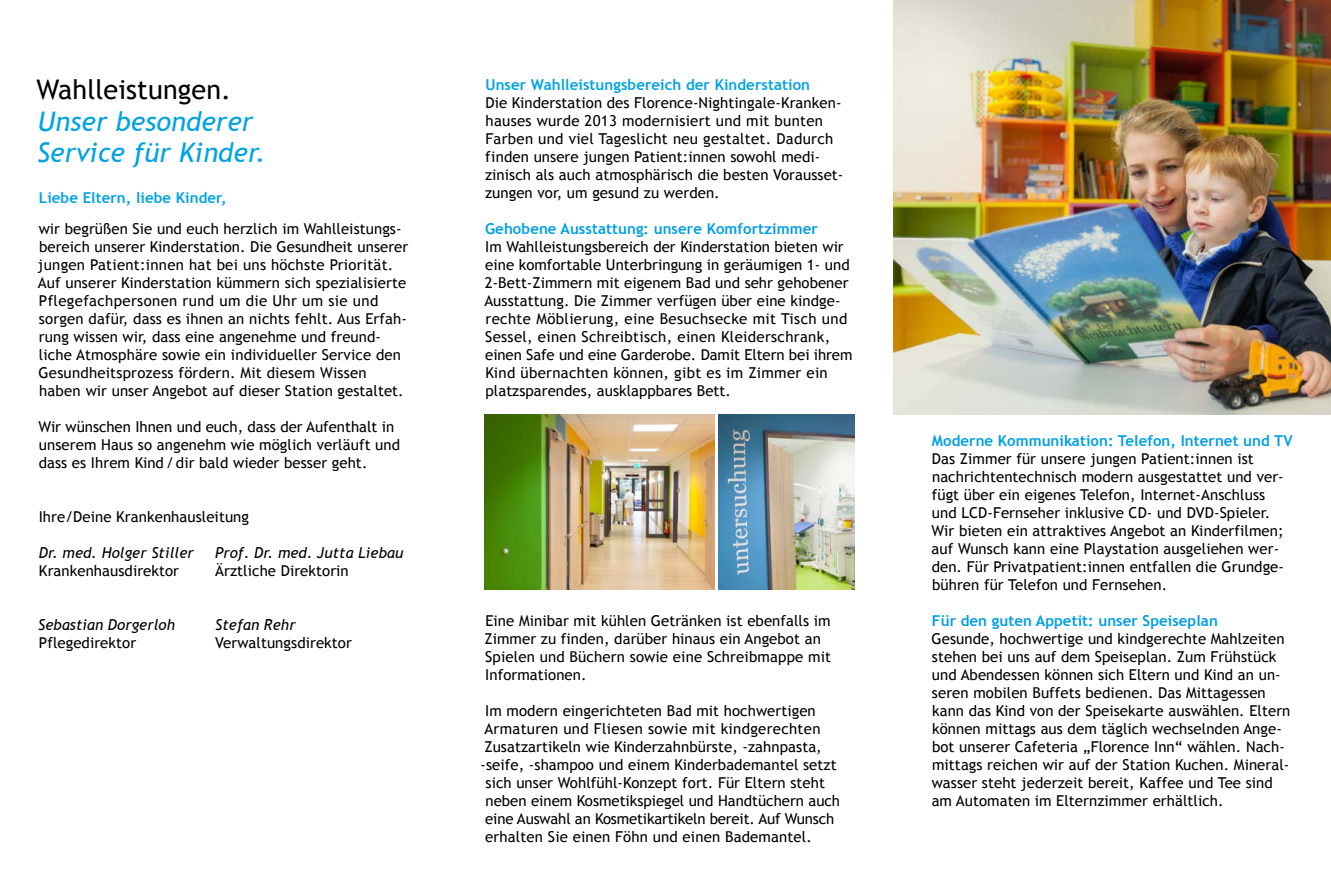
<style>
.page{position:relative;width:1331px;height:893px;background:#fff}
.page>*{position:absolute;margin:0;border:0;box-sizing:border-box;transform-origin:0 0}
.t1{font:italic 27px/31.5px "Trebuchet MS";letter-spacing:.005em;color:#00a3e2}
.t2{font:27px "Trebuchet MS";letter-spacing:.005em;color:#000}
.t3{font:15px/18px "Trebuchet MS";letter-spacing:.005em;color:#000}
.t4{font:700 15px "Trebuchet MS";letter-spacing:.005em;color:#009fe3}
.t5{font:italic 15px "Trebuchet MS";letter-spacing:.005em;color:#000}
.t6{font:700 15px "Trebuchet MS";letter-spacing:.005em;color:#00a3e2}
</style>
<div class="page">
<img style="left:893px;top:0;width:438px;height:414px">
<img style="left:485px;top:414px;width:230px;height:176px">
<img style="left:719px;top:414px;width:136px;height:176px">
<h1 class="t2" style="left:37px;top:74px;width:196px">Wahlleistungen.</h1>
<h1 class="t1" style="left:37px;top:105px;width:230px">Unser besonderer<br>Service für Kinder.</h1>
<p class="t6" style="left:39px;top:188px;width:189px">Liebe Eltern, liebe Kinder,</p>
<p class="t3" style="left:38px;top:220px;width:372px">wir begrüßen Sie und euch herzlich im Wahlleistungs&shy;bereich unserer Kinderstation. Die Gesundheit unserer jungen Patient:innen hat bei uns höchste Priorität.<br>Auf unserer Kinderstation kümmern sich spezialisierte Pflegefachpersonen rund um die Uhr um sie und sorgen dafür, dass es ihnen an nichts fehlt. Aus Erfah&shy;rung wissen wir, dass eine angenehme und freund&shy;liche Atmosphäre sowie ein individueller Service den Gesundheitsprozess fördern. Mit diesem Wissen haben wir unser Angebot auf dieser Station gestaltet.</p>
<p class="t3" style="left:38px;top:418px;width:363px">Wir wünschen Ihnen und euch, dass der Aufenthalt in unserem Haus so angenehm wie möglich verläuft und dass es Ihrem Kind/dir bald wieder besser geht.</p>
<p class="t3" style="left:39px;top:508px;width:212px">Ihre/Deine Krankenhausleitung</p>
<p class="t5" style="left:39px;top:544px;width:157px">Dr. med. Holger Stiller</p>
<p class="t5" style="left:215px;top:544px;width:190px">Prof. Dr. med. Jutta Liebau</p>
<p class="t3" style="left:39px;top:562px;width:142px">Krankenhausdirektor</p>
<p class="t3" style="left:215px;top:562px;width:135px">Ärztliche Direktorin</p>
<p class="t5" style="left:38px;top:616px;width:138px">Sebastian Dorgerloh</p>
<p class="t5" style="left:215px;top:616px;width:82px">Stefan Rehr</p>
<p class="t3" style="left:39px;top:634px;width:99px">Pflegedirektor</p>
<p class="t3" style="left:215px;top:634px;width:138px">Verwaltungsdirektor</p>
<p class="t6" style="left:485px;top:75px;width:326px">Unser Wahlleistungsbereich der Kinderstation</p>
<p class="t3" style="left:485px;top:94px;width:360px">Die Kinderstation des Florence- Nightingale- Kranken&shy;hauses wurde 2013 modernisiert und mit bunten Farben und viel Tageslicht neu gestaltet. Dadurch finden unsere jungen Patient:innen sowohl medi&shy;zinisch als auch atmosphärisch die besten Vorausset&shy;zungen vor, um gesund zu werden.</p>
<p class="t4" style="left:485px;top:219px;width:334px">Gehobene Ausstattung: unsere Komfortzimmer</p>
<p class="t3" style="left:484px;top:238px;width:370px">Im Wahlleistungsbereich der Kinderstation bieten wir eine komfortable Unterbringung in geräumigen 1- und 2- Bett- Zimmern mit eigenem Bad und sehr gehobener Ausstattung. Die Zimmer verfügen über eine kindge&shy;rechte Möblierung, eine Besuchsecke mit Tisch und Sessel, einen Schreibtisch, einen Kleiderschrank, einen Safe und eine Garderobe. Damit Eltern bei ihrem Kind übernachten können, gibt es im Zimmer ein platzsparendes, ausklappbares Bett.</p>
<p class="t3" style="left:484px;top:611px;width:348px">Eine Minibar mit kühlen Getränken ist ebenfalls im Zimmer zu finden, darüber hinaus ein Angebot an Spielen und Büchern sowie eine Schreibmappe mit Informationen.</p>
<p class="t3" style="left:485px;top:701px;width:332px">Im modern eingerichteten Bad mit hochwertigen</p>
<p class="t3" style="left:484px;top:719px;width:338px">Armaturen und Fliesen sowie mit kindgerechten</p>
<p class="t3" style="left:484px;top:737px;width:339px">Zusatzartikeln wie Kinderzahnbürste, -zahnpasta,</p>
<p class="t3" style="left:481px;top:755px;width:358px">-seife, -shampoo und einem Kinderbademantel setzt</p>
<p class="t3" style="left:485px;top:773px;width:341px">sich unser Wohlfühl- Konzept fort. Für Eltern steht</p>
<p class="t3" style="left:486px;top:791px;width:356px">neben einem Kosmetikspiegel und Handtüchern auch</p>
<p class="t3" style="left:485px;top:809px;width:350px">eine Auswahl an Kosmetikartikeln bereit. Auf Wunsch</p>
<p class="t3" style="left:485px;top:827px;width:328px">erhalten Sie einen Föhn und einen Bademantel.</p>
<p class="t4" style="left:932px;top:431px;width:362px">Moderne Kommunikation: Telefon, Internet und TV</p>
<p class="t3" style="left:931px;top:449px;width:354px">Das Zimmer für unsere jungen Patient:innen ist nachrichtentechnisch modern ausgestattet und ver&shy;fügt über ein eigenes Telefon, Internet-Anschluss und LCD- Fernseher inklusive CD- und DVD-Spieler.<br>Wir bieten ein attraktives Angebot an Kinderfilmen; auf Wunsch kann eine Playstation ausgeliehen wer&shy;den. Für Privatpatient:innen entfallen die Grundge&shy;bühren für Telefon und Fernsehen.</p>
<p class="t4" style="left:932px;top:611px;width:287px">Für den guten Appetit: unser Speiseplan</p>
<p class="t3" style="left:932px;top:629px;width:360px">Gesunde, hochwertige und kindgerechte Mahlzeiten stehen bei uns auf dem Speiseplan. Zum Frühstück und Abendessen können sich Eltern und Kind an un&shy;seren mobilen Buffets bedienen. Das Mittagessen kann das Kind von der Speisekarte auswählen. Eltern können mittags aus dem täglich wechselnden Ange&shy;bot unserer Cafeteria „Florence Inn“ wählen. Nach&shy;mittags reichen wir auf der Station Kuchen. Mineral&shy;wasser steht jederzeit bereit, Kaffee und Tee sind am Automaten im Elternzimmer erhältlich.</p>
</div>
